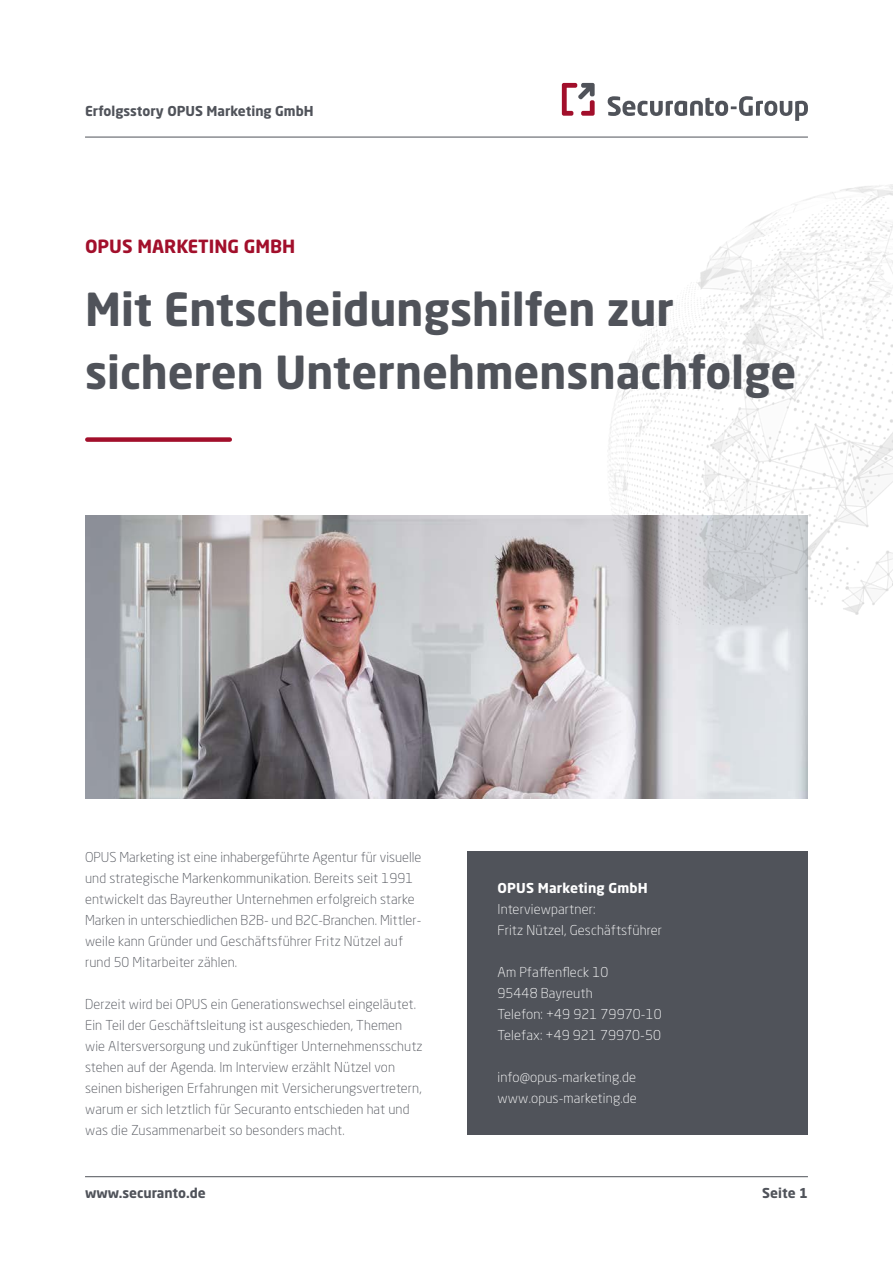
<style>
.page{position:relative;width:893px;height:1263px;background:#fff}
.page>*{position:absolute;margin:0;border:0;box-sizing:border-box;transform-origin:0 0}
.t1{font:700 45px/63px "Neo Sans Std";color:#50535a}
.t2{font:700 18px "Neo Sans Std";color:#a20f2b}
.t3{font:300 13.5px/21px "Neo Sans Std";letter-spacing:.01em;color:#50535a}
.t4{font:300 13.5px/21px "Neo Sans Std";letter-spacing:.01em;color:#fff}
.t5{font:700 13.5px "Neo Sans Std";color:#50535a}
.t6{font:700 13.5px "Neo Sans Std";letter-spacing:.01em;color:#fff}
</style>
<div class="page">
<svg style="left:608px;top:96px;width:200px;height:25px"></svg>
<svg style="left:562px;top:83px;width:33px;height:33px"></svg>
<hr style="left:85px;top:137px;width:723px;height:1px;background:#50535a">
<hr style="left:85px;top:1176px;width:723px;height:1px;background:#50535a">
<img style="left:85px;top:515px;width:723px;height:284px">
<img style="left:551px;top:184px;width:342px;height:441px">
<div style="left:87px;top:437px;width:143px;height:5px;background:#a20f2b"></div>
<div style="left:468px;top:851px;width:340px;height:284px;background:#50535a"></div>
<p class="t5" style="left:85px;top:103px;width:230px">Erfolgsstory OPUS Marketing GmbH</p>
<h2 class="t2" style="left:85px;top:235px;width:212px">OPUS MARKETING GMBH</h2>
<h1 class="t1" style="left:85px;top:277px;width:713px">Mit Entscheidungshilfen zur sicheren Unternehmensnachfolge</h1>
<p class="t3" style="left:85px;top:846px;width:338px">OPUS Marketing ist eine inhabergeführte Agentur für visuelle und strategische Markenkommunikation. Bereits seit 1991 entwickelt das Bayreuther Unternehmen erfolgreich starke Marken in unterschiedlichen B2B- und B2C-Branchen. Mittler&shy;weile kann Gründer und Geschäftsführer Fritz Nützel auf rund 50 Mitarbeiter zählen.</p>
<p class="t3" style="left:85px;top:993px;width:339px">Derzeit wird bei OPUS ein Generationswechsel eingeläutet.<br>Ein Teil der Geschäftsleitung ist ausgeschieden, Themen wie Altersversorgung und zukünftiger Unternehmensschutz stehen auf der Agenda. Im Interview erzählt Nützel von seinen bisherigen Erfahrungen mit Versicherungsvertretern, warum er sich letztlich für Securanto entschieden hat und was die Zusammenarbeit so besonders macht.</p>
<p class="t5" style="left:85px;top:1184px;width:122px">www.securanto.de</p>
<p class="t6" style="left:497px;top:880px;width:152px">OPUS Marketing GmbH</p>
<p class="t4" style="left:497px;top:899px;width:166px">Interviewpartner:<br>Fritz Nützel, Geschäftsführer</p>
<p class="t4" style="left:497px;top:962px;width:166px">Am Pfaffenfleck 10<br>95448 Bayreuth<br>Telefon: +49 921 79970-10<br>Telefax: +49 921 79970-50</p>
<p class="t4" style="left:497px;top:1067px;width:141px">info@opus-marketing.de www.opus-marketing.de</p>
<p class="t5" style="left:762px;top:1184px;width:47px">Seite 1</p>
</div>
